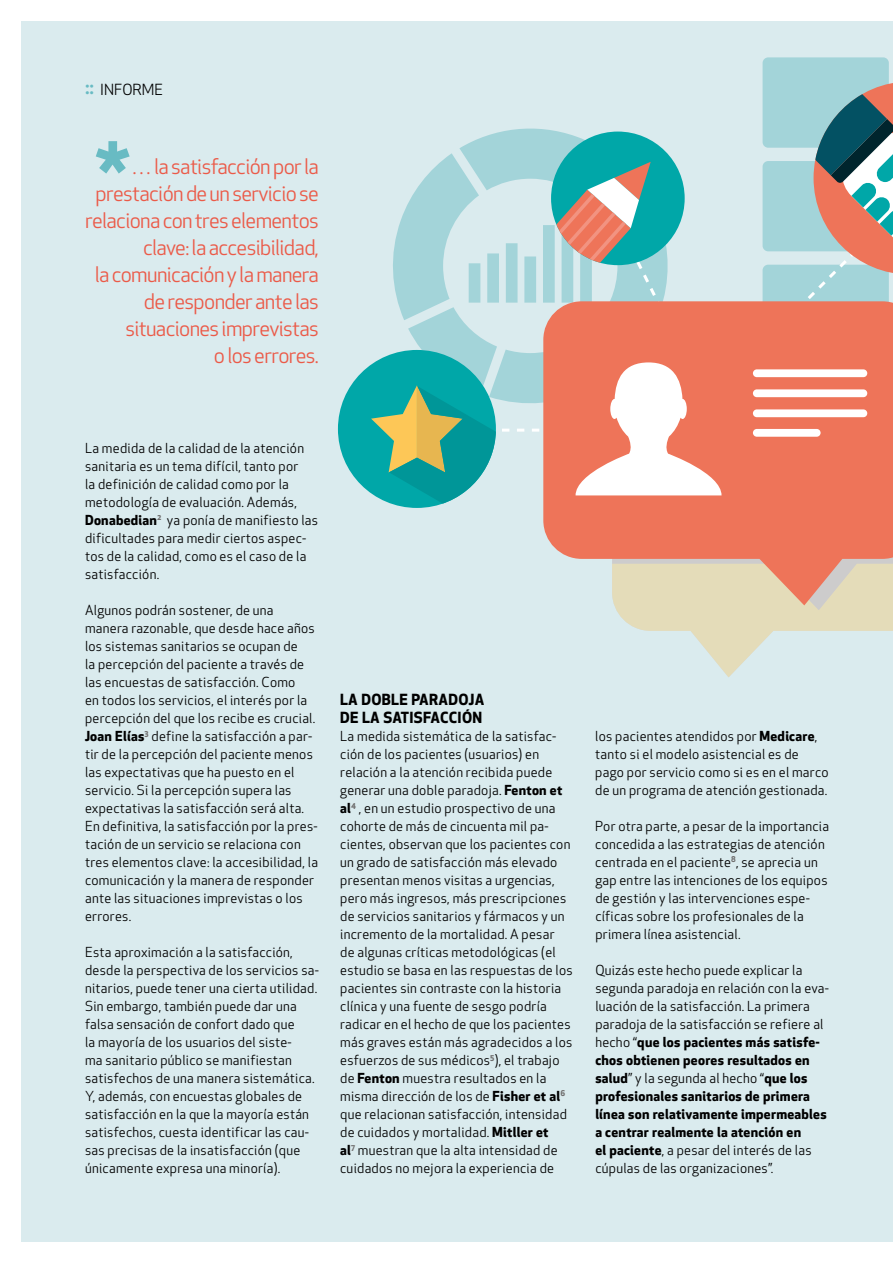
<style>
.page{position:relative;width:893px;height:1263px;background:#fff}
.page>*{position:absolute;margin:0;border:0;box-sizing:border-box;transform-origin:0 0}
.t1{font:21px/27px "Apex New";letter-spacing:-.03em;color:#eb5a48;text-align:right}
.t2{font:700 15px/18px "Apex New";letter-spacing:.02em;color:#000}
.t3{font:15px "Apex New";color:#000}
.t4{font:13.5px/18px "Apex New";letter-spacing:.02em;color:#000}
.s1{font-weight:500;font-size:21px;color:#68bbc3}
.s2{font-weight:700}
</style>
<div class="page">
<div style="left:21px;top:21px;width:872px;height:1221px;background:#daebee"></div>
<svg style="left:96px;top:141px;width:34px;height:33px"></svg>
<svg style="left:392px;top:128px;width:277px;height:276px"></svg>
<div style="left:763px;top:57px;width:126px;height:91px;background:#a3d4d9;border-radius:6px"></div>
<div style="left:763px;top:161px;width:126px;height:90px;background:#a3d4d9;border-radius:6px"></div>
<div style="left:763px;top:265px;width:126px;height:90px;background:#a3d4d9;border-radius:6px"></div>
<svg style="left:532px;top:429px;width:7px;height:3px"></svg>
<svg style="left:517px;top:429px;width:7px;height:3px"></svg>
<svg style="left:502px;top:429px;width:7px;height:3px"></svg>
<svg style="left:614px;top:605px;width:279px;height:72px"></svg>
<svg style="left:543px;top:301px;width:350px;height:304px;background:#eb876d"></svg>
<svg style="left:576px;top:362px;width:145px;height:133px;background:#f6b9ab"></svg>
<div style="left:753px;top:369px;width:114px;height:8px;background:#fff;border-radius:4px"></div>
<div style="left:753px;top:389px;width:114px;height:8px;background:#fff;border-radius:4px"></div>
<div style="left:753px;top:409px;width:114px;height:8px;background:#fff;border-radius:4px"></div>
<div style="left:753px;top:429px;width:68px;height:8px;background:#fff;border-radius:4px"></div>
<svg style="left:800px;top:83px;width:93px;height:224px"></svg>
<div style="left:551px;top:132px;width:134px;height:133px;background:#00a7a8;border-radius:50%"></div>
<svg style="left:551px;top:162px;width:111px;height:147px"></svg>
<div style="left:338px;top:350px;width:158px;height:158px;background:#00a7a8;border-radius:50%"></div>
<svg style="left:371px;top:385px;width:125px;height:119px"></svg>
<p class="t3" style="left:85px;top:80px;width:79px"><span class="s1">::</span> INFORME</p>
<h1 class="t1" style="left:85px;top:152px;width:235px">… la satisfacción por la prestación de un servicio se relaciona con tres elementos clave: la accesibilidad,<br>la comunicación y la manera de responder ante las situaciones imprevistas<br>o los errores.</h1>
<p class="t4" style="left:85px;top:439px;width:234px">La medida de la calidad de la atención sanitaria es un tema difícil, tanto por<br>la definición de calidad como por la metodología de evaluación. Además, <span class="s2">Donabedian</span><sup>2</sup> ya ponía de manifiesto las dificultades para medir ciertos aspec&shy;tos de la calidad, como es el caso de la satisfacción.</p>
<p class="t4" style="left:85px;top:601px;width:234px">Algunos podrán sostener, de una manera razonable, que desde hace años los sistemas sanitarios se ocupan de<br>la percepción del paciente a través de las encuestas de satisfacción. Como<br>en todos los servicios, el interés por la percepción del que los recibe es crucial.<br><span class="s2">Joan Elías</span><sup>3</sup> define la satisfacción a par&shy;tir de la percepción del paciente menos las expectativas que ha puesto en el servicio. Si la percepción supera las expectativas la satisfacción será alta.<br>En definitiva, la satisfacción por la pres&shy;tación de un servicio se relaciona con tres elementos clave: la accesibilidad, la comunicación y la manera de responder ante las situaciones imprevistas o los errores.</p>
<p class="t4" style="left:85px;top:943px;width:235px">Esta aproximación a la satisfacción, desde la perspectiva de los servicios sa&shy;nitarios, puede tener una cierta utilidad.<br>Sin embargo, también puede dar una falsa sensación de confort dado que<br>la mayoría de los usuarios del siste-<br>ma sanitario público se manifiestan satisfechos de una manera sistemática.<br>Y, además, con encuestas globales de satisfacción en la que la mayoría están satisfechos, cuesta identificar las cau&shy;sas precisas de la insatisfacción (que únicamente expresa una minoría).</p>
<p class="t2" style="left:340px;top:689px;width:146px">LA DOBLE PARADOJA<br>DE LA SATISFACCIÓN</p>
<p class="t4" style="left:340px;top:727px;width:234px">La medida sistemática de la satisfac&shy;ción de los pacientes (usuarios) en relación a la atención recibida puede generar una doble paradoja. <span class="s2">Fenton et al</span><sup>4</sup> , en un estudio prospectivo de una cohorte de más de cincuenta mil pa&shy;cientes, observan que los pacientes con un grado de satisfacción más elevado presentan menos visitas a urgencias, pero más ingresos, más prescripciones de servicios sanitarios y fármacos y un incremento de la mortalidad. A pesar<br>de algunas críticas metodológicas (el estudio se basa en las respuestas de los pacientes sin contraste con la historia clínica y una fuente de sesgo podría radicar en el hecho de que los pacientes más graves están más agradecidos a los esfuerzos de sus médicos<sup>5</sup>), el trabajo de <span class="s2">Fenton</span> muestra resultados en la misma dirección de los de <span class="s2">Fisher et al</span><sup>6 </sup>que relacionan satisfacción, intensidad de cuidados y mortalidad. <span class="s2">Mitller et<br>al</span><sup>7</sup> muestran que la alta intensidad de cuidados no mejora la experiencia de</p>
<p class="t4" style="left:595px;top:727px;width:235px">los pacientes atendidos por <span class="s2">Medicare</span>, tanto si el modelo asistencial es de pago por servicio como si es en el marco de un programa de atención gestionada.</p>
<p class="t4" style="left:595px;top:817px;width:235px">Por otra parte, a pesar de la importancia concedida a las estrategias de atención centrada en el paciente<sup>8</sup>, se aprecia un gap entre las intenciones de los equipos de gestión y las intervenciones espe&shy;cíficas sobre los profesionales de la primera línea asistencial.</p>
<p class="t4" style="left:595px;top:961px;width:235px">Quizás este hecho puede explicar la segunda paradoja en relación con la eva&shy;luación de la satisfacción. La primera paradoja de la satisfacción se refiere al hecho “<span class="s2">que los pacientes más satisfe&shy;chos obtienen peores resultados en salud</span>” y la segunda al hecho “<span class="s2">que los profesionales sanitarios de primera línea son relativamente impermeables a centrar realmente la atención en<br>el paciente</span>, a pesar del interés de las cúpulas de las organizaciones”.</p>
</div>
